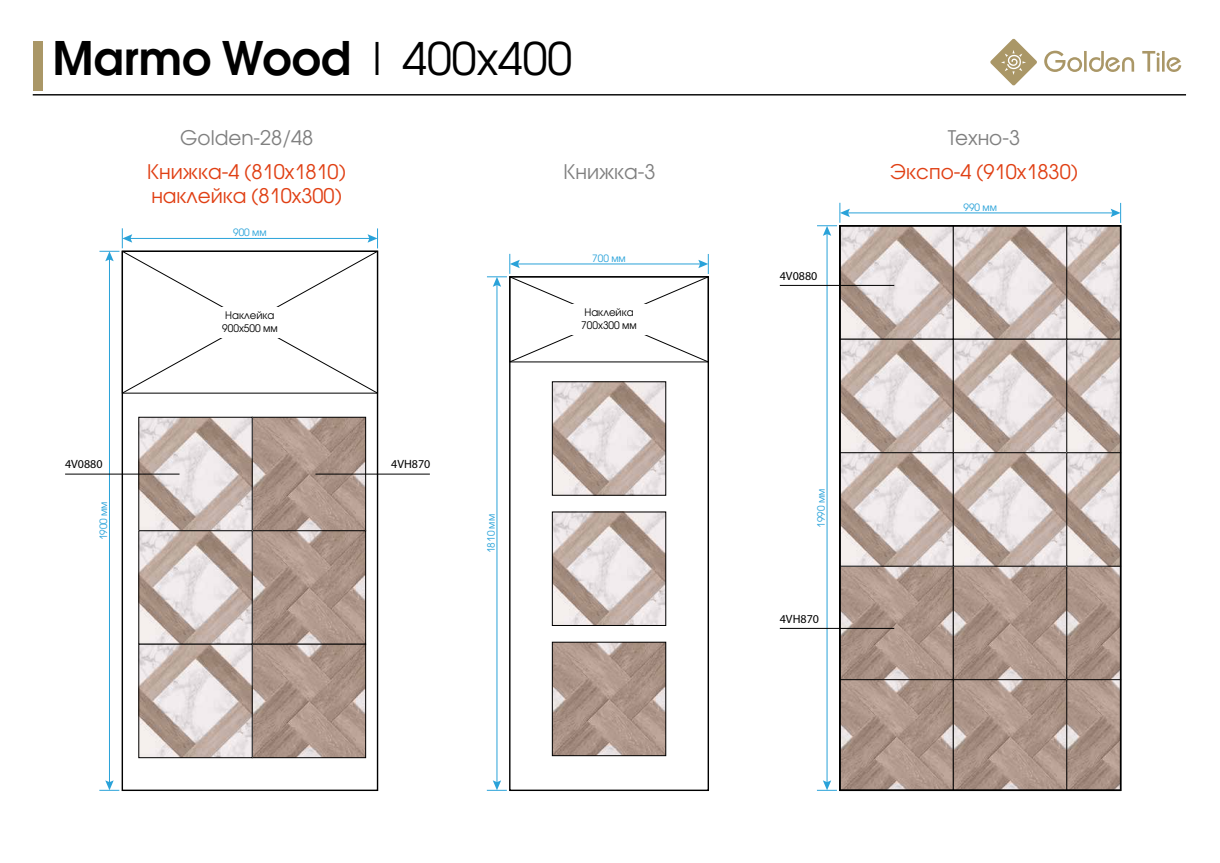
<style>
.page{position:relative;width:1220px;height:863px;background:#fff}
.page>*{position:absolute;margin:0;border:0;box-sizing:border-box;transform-origin:0 0}
.t1{font:700 45.9px "Avant Garde Gothic C";color:#000}
.t2{font:20px "Avant Garde Gothic C";color:#e03f13}
.t3{font:20px "Avant Garde Gothic C";color:#808080}
.t4{font:12px "Myriad Pro";color:#000}
.t5{font:10.3px/12.4px "Avant Garde Gothic C";color:#000;text-align:center}
.t6{font:10px "Avant Garde Gothic C";color:#29a2d9}
.s1{font-weight:400;font-size:44.7px}
</style>
<div class="page">
<img style="left:140px;top:418px;width:224px;height:337px">
<div style="left:252px;top:416px;width:114px;height:115px;border:1px solid #000"></div>
<div style="left:138px;top:416px;width:115px;height:115px;border:1px solid #000"></div>
<img style="left:554px;top:643px;width:110px;height:110px">
<div style="left:552px;top:641px;width:114px;height:114px;border:1px solid #000"></div>
<img style="left:841px;top:227px;width:278px;height:561px">
<div style="left:953px;top:565px;width:114px;height:115px;border:1px solid #000"></div>
<div style="left:1066px;top:565px;width:55px;height:115px;border:1px solid #000"></div>
<div style="left:839px;top:679px;width:114px;height:111px;border:1px solid #000"></div>
<div style="left:953px;top:679px;width:114px;height:111px;border:1px solid #000"></div>
<div style="left:1066px;top:679px;width:55px;height:111px;border:1px solid #000"></div>
<img style="left:554px;top:383px;width:110px;height:110px">
<div style="left:552px;top:381px;width:114px;height:114px;border:1px solid #000"></div>
<div style="left:953px;top:225px;width:114px;height:114px;border:1px solid #000"></div>
<div style="left:953px;top:339px;width:114px;height:114px;border:1px solid #000"></div>
<div style="left:1066px;top:339px;width:55px;height:114px;border:1px solid #000"></div>
<div style="left:839px;top:452px;width:114px;height:114px;border:1px solid #000"></div>
<div style="left:953px;top:452px;width:114px;height:114px;border:1px solid #000"></div>
<div style="left:1066px;top:452px;width:55px;height:114px;border:1px solid #000"></div>
<img style="left:554px;top:513px;width:110px;height:110px">
<div style="left:552px;top:511px;width:114px;height:114px;border:1px solid #000"></div>
<div style="left:252px;top:530px;width:114px;height:114px;border:1px solid #000"></div>
<div style="left:138px;top:530px;width:115px;height:114px;border:1px solid #000"></div>
<div style="left:252px;top:643px;width:114px;height:114px;border:1px solid #000"></div>
<hr style="left:33px;top:94px;width:1153px;height:1px;background:#000">
<svg style="left:1044px;top:51px;width:137px;height:21px"></svg>
<svg style="left:990px;top:39px;width:47px;height:47px"></svg>
<div style="left:33px;top:41px;width:9px;height:49px;background:#aa9767"></div>
<div style="left:509px;top:276px;width:200px;height:514px;border:1px solid #000"></div>
<hr style="left:496px;top:283px;width:1px;height:500px;background:#29a2d9">
<svg style="left:487px;top:780px;width:20px;height:10px"></svg>
<div style="left:839px;top:225px;width:282px;height:565px;border:1px solid #000"></div>
<hr style="left:826px;top:232px;width:1px;height:551px;background:#29a2d9">
<svg style="left:817px;top:780px;width:20px;height:10px"></svg>
<hr style="left:846px;top:212px;width:267px;height:1px;background:#29a2d9">
<svg style="left:817px;top:203px;width:33px;height:33px"></svg>
<svg style="left:1110px;top:203px;width:11px;height:20px"></svg>
<hr style="left:109px;top:258px;width:1px;height:525px;background:#29a2d9">
<svg style="left:99px;top:780px;width:20px;height:10px"></svg>
<svg style="left:487px;top:254px;width:222px;height:108px"></svg>
<div style="left:569px;top:304px;width:79px;height:30px;background:#fff"></div>
<svg style="left:99px;top:228px;width:279px;height:166px"></svg>
<div style="left:210px;top:307px;width:79px;height:30px;background:#fff"></div>
<hr style="left:315px;top:473px;width:115px;height:1px;background:#000">
<hr style="left:65px;top:473px;width:114px;height:1px;background:#000">
<hr style="left:780px;top:285px;width:114px;height:1px;background:#000">
<hr style="left:780px;top:628px;width:114px;height:1px;background:#000">
<h1 class="t1" style="left:52px;top:30px;width:521px">Marmo Wood <span class="s1">| 400x400</span></h1>
<p class="t3" style="left:180px;top:126px;width:135px">Golden-28/48</p>
<p class="t3" style="left:948px;top:126px;width:74px">Техно-3</p>
<p class="t2" style="left:147px;top:160px;width:200px">Книжка-4 (810х1810)</p>
<p class="t2" style="left:890px;top:160px;width:190px">Экспо-4 (910x1830)</p>
<p class="t2" style="left:151px;top:184px;width:192px">наклейка (810х300)</p>
<p class="t3" style="left:563px;top:160px;width:94px">Книжка-3</p>
<p class="t6" style="left:963px;top:201px;width:35px">990 мм</p>
<p class="t6" style="left:233px;top:227px;width:35px">900 мм</p>
<p class="t5" style="left:222px;top:309px;width:57px">Наклейка<br>900х500 мм</p>
<p class="t4" style="left:65px;top:457px;width:39px">4V0880</p>
<p class="t4" style="left:391px;top:457px;width:41px">4VH870</p>
<p class="t6" style="left:98px;top:540px;width:41px;rotate:-90deg">1900 мм</p>
<p class="t6" style="left:485px;top:553px;width:41px;rotate:-90deg">1810 мм</p>
<p class="t6" style="left:592px;top:252px;width:35px">700 мм</p>
<p class="t5" style="left:581px;top:306px;width:57px">Наклейка<br>700х300 мм</p>
<p class="t4" style="left:780px;top:269px;width:39px">4V0880</p>
<p class="t6" style="left:815px;top:527px;width:41px;rotate:-90deg">1990 мм</p>
<p class="t4" style="left:780px;top:611px;width:41px">4VH870</p>
</div>
